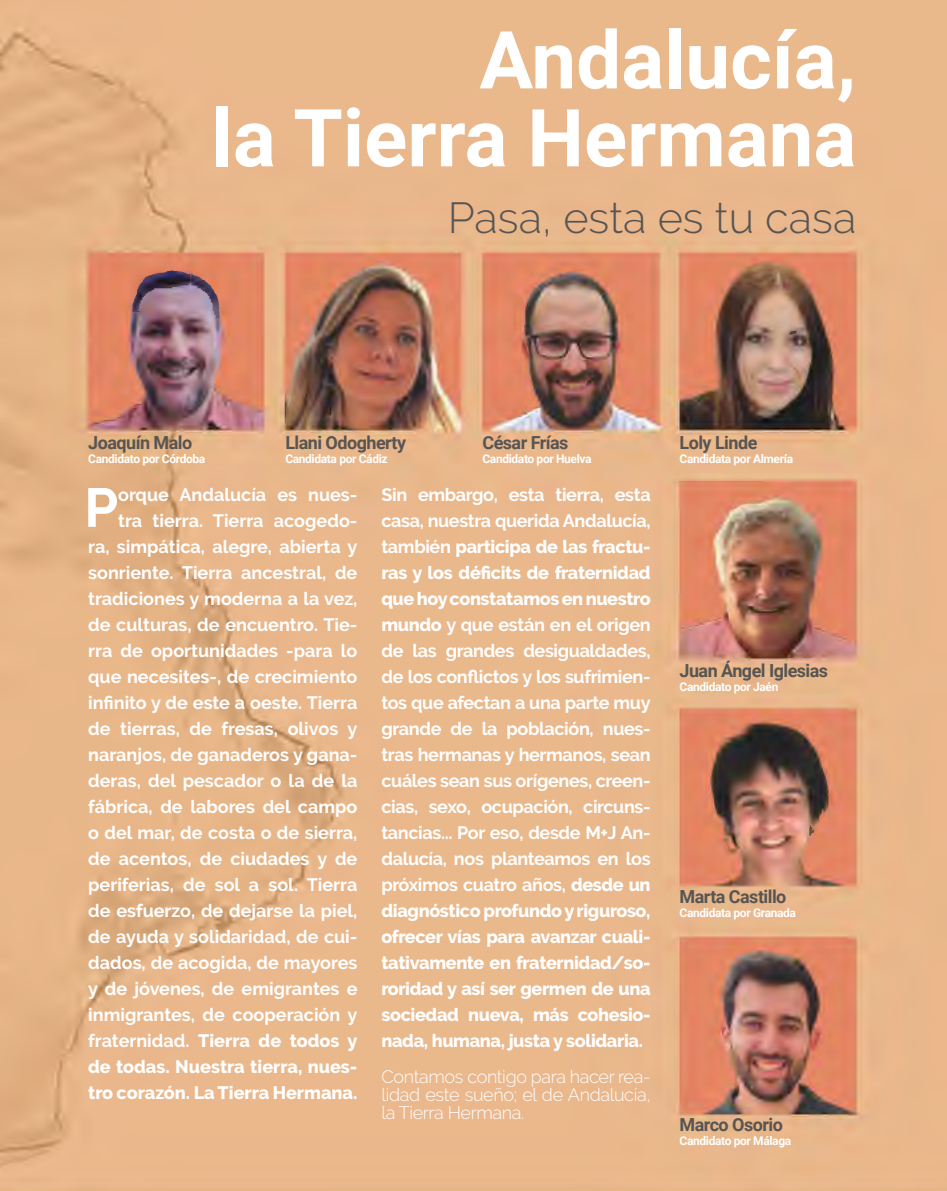
<style>
.page{position:relative;width:947px;height:1191px;background:#fff}
.page>*{position:absolute;margin:0;border:0;box-sizing:border-box;transform-origin:0 0}
.t1{font:700 80px "Roboto";color:#fff}
.t2{font:700 54.6px "Raleway";color:#fff}
.t3{font:300 43.2px "Raleway";color:#575554}
.t4{font:700 18px/26px "Raleway";color:#fff;text-align:right}
.t5{font:700 18px "Roboto";letter-spacing:-.03em;color:#575554}
.t6{font:300 18px/18px "Raleway";letter-spacing:-.02em;color:#fff;text-align:justify}
.t7{font:700 12px "Roboto";letter-spacing:-.03em;color:#fff}
.s1{font-weight:800}
</style>
<div class="page">
<img style="left:0;top:0;width:947px;height:1191px">
<p class="t1" style="left:479px;top:4px;width:378px">Andalucía,</p>
<p class="t1" style="left:212px;top:82px;width:646px">la Tierra Hermana</p>
<p class="t3" style="left:448px;top:192px;width:410px">Pasa, esta es tu casa</p>
<p class="t5" style="left:88px;top:430px;width:106px">Joaquín Malo</p>
<p class="t7" style="left:88px;top:450px;width:119px">Candidato por Córdoba</p>
<p class="t5" style="left:285px;top:430px;width:122px">Llani Odogherty</p>
<p class="t7" style="left:285px;top:450px;width:104px">Candidata por Cádiz</p>
<p class="t5" style="left:482px;top:430px;width:88px">César Frías</p>
<p class="t7" style="left:482px;top:450px;width:111px">Candidato por Huelva</p>
<p class="t5" style="left:679px;top:430px;width:79px">Loly Linde</p>
<p class="t7" style="left:679px;top:450px;width:115px">Candidata por Almería</p>
<p class="t4" style="left:88px;top:481px;width:271px">orque Andalucía es nues-<br>tra tierra. Tierra acogedo-<br>ra, simpática, alegre, abierta y sonriente. Tierra ancestral, de tradiciones y moderna a la vez, de culturas, de encuentro. Tie&shy;rra de oportunidades -para lo que necesites-, de crecimiento infinito y de este a oeste. Tierra de tierras, de fresas, olivos y naranjos, de ganaderos y gana&shy;deras, del pescador o la de la fábrica, de labores del campo o del mar, de costa o de sierra, de acentos, de ciudades y de periferias, de sol a sol. Tierra de esfuerzo, de dejarse la piel, de ayuda y solidaridad, de cui&shy;dados, de acogida, de mayores y de jóvenes, de emigrantes e inmigrantes, de cooperación y fraternidad. <span class="s1">Tierra de todos y de todas. Nuestra tierra, nues&shy;tro corazón. La Tierra Hermana.</span></p>
<p class="t4" style="left:381px;top:481px;width:271px;text-align:justify">Sin embargo, esta tierra, esta casa, nuestra querida Andalucía, también <span class="s1">participa de las fractu&shy;ras y los déficits de fraternidad que hoy constatamos en nuestro mundo</span> y que están en el origen de las grandes desigualdades, de los conflictos y los sufrimien&shy;tos que afectan a una parte muy grande de la población, nues&shy;tras hermanas y hermanos, sean cuáles sean sus orígenes, creen&shy;cias, sexo, ocupación, circuns&shy;tancias... Por eso, desde M+J An&shy;dalucía, nos planteamos en los próximos cuatro años, <span class="s1">desde un diagnóstico profundo y riguroso, ofrecer vías para avanzar cuali&shy;tativamente en fraternidad/so&shy;roridad y así ser germen de una sociedad nueva, más cohesio&shy;nada, humana, justa y solidaria.</span></p>
<p class="t2" style="left:84px;top:476px;width:36px">P</p>
<p class="t6" style="left:381px;top:1067px;width:271px">Contamos contigo para hacer rea&shy;lidad este sueño; el de Andalucía, la Tierra Hermana.</p>
<p class="t5" style="left:679px;top:658px;width:150px">Juan Ángel Iglesias</p>
<p class="t7" style="left:679px;top:678px;width:100px">Candidato por Jaén</p>
<p class="t5" style="left:679px;top:884px;width:108px">Marta Castillo</p>
<p class="t7" style="left:679px;top:904px;width:118px">Candidata por Granada</p>
<p class="t5" style="left:679px;top:1111px;width:105px">Marco Osorio</p>
<p class="t7" style="left:679px;top:1132px;width:113px">Candidato por Málaga</p>
</div>
